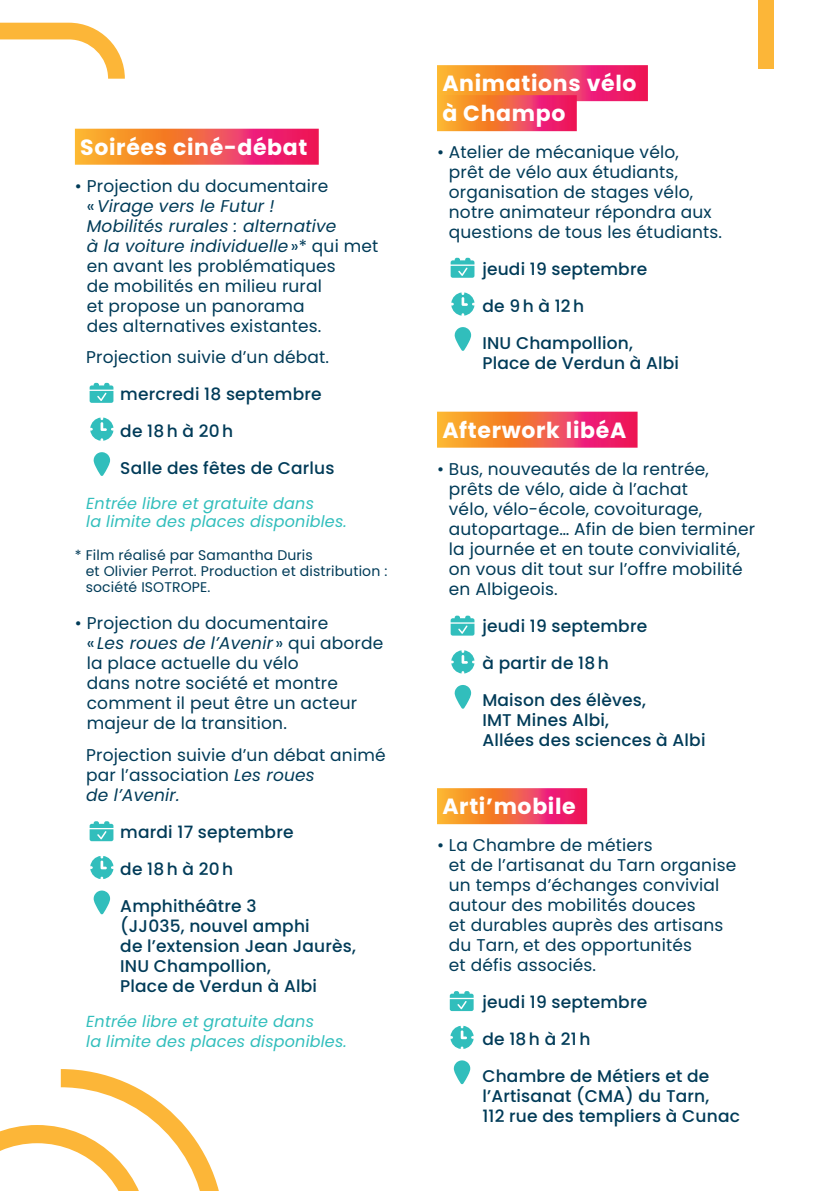
<style>
.page{position:relative;width:840px;height:1191px;background:#fff}
.page>*{position:absolute;margin:0;border:0;box-sizing:border-box;transform-origin:0 0}
.t1{font:700 22px/30px "Poppins";letter-spacing:.03em;color:#fff}
.t2{font:17px/20px "Poppins";letter-spacing:.01em;color:#013b58}
.t3{font:500 17px/37px "Poppins";letter-spacing:.01em;color:#013b58}
.t4{font:italic 16px/18px "Poppins";letter-spacing:.01em;color:#31bebc}
.t5{font:14px/16px "Poppins";letter-spacing:.01em;color:#013b58}
.s1{font-style:italic}
</style>
<div class="page">
<svg style="left:75px;top:129px;width:243px;height:36px;background:#f26149"></svg>
<svg style="left:437px;top:65px;width:210px;height:36px;background:#f25d4a"></svg>
<svg style="left:437px;top:95px;width:139px;height:36px;background:#f26147"></svg>
<svg style="left:437px;top:412px;width:200px;height:36px;background:#f26149"></svg>
<svg style="left:437px;top:788px;width:150px;height:36px;background:#f26148"></svg>
<svg style="left:90px;top:383px;width:23px;height:20px"></svg>
<svg style="left:90px;top:417px;width:23px;height:24px"></svg>
<svg style="left:93px;top:452px;width:17px;height:24px"></svg>
<svg style="left:90px;top:821px;width:23px;height:20px"></svg>
<svg style="left:90px;top:856px;width:23px;height:23px"></svg>
<svg style="left:93px;top:890px;width:17px;height:24px"></svg>
<svg style="left:450px;top:258px;width:24px;height:20px"></svg>
<svg style="left:451px;top:292px;width:23px;height:23px"></svg>
<svg style="left:454px;top:327px;width:17px;height:24px"></svg>
<svg style="left:450px;top:615px;width:24px;height:20px"></svg>
<svg style="left:451px;top:650px;width:23px;height:23px"></svg>
<svg style="left:454px;top:685px;width:17px;height:24px"></svg>
<svg style="left:449px;top:991px;width:24px;height:20px"></svg>
<svg style="left:450px;top:1025px;width:23px;height:24px"></svg>
<svg style="left:453px;top:1060px;width:17px;height:24px"></svg>
<svg style="left:0;top:23px;width:125px;height:56px"></svg>
<svg style="left:0;top:1069px;width:219px;height:122px"></svg>
<div style="left:758px;top:0;width:15px;height:68px;background:#fcb638"></div>
<p class="t1" style="left:80px;top:132px;width:228px">Soirées ciné-débat</p>
<p class="t2" style="left:87px;top:176px;width:293px;text-indent:-12px">• Projection du documentaire «<span class="s1">Virage vers le Futur !<br>Mobilités rurales : alternative<br>à la voiture individuelle</span>»* qui met en avant les problématiques<br>de mobilités en milieu rural<br>et propose un panorama<br>des alternatives existantes.</p>
<p class="t2" style="left:86px;top:347px;width:244px">Projection suivie d’un débat.</p>
<p class="t3" style="left:120px;top:376px;width:215px">mercredi 18 septembre de 18h à 20h<br>Salle des fêtes de Carlus</p>
<p class="t4" style="left:86px;top:495px;width:262px">Entrée libre et gratuite dans<br>la limite des places disponibles.</p>
<p class="t5" style="left:86px;top:547px;width:303px;text-indent:-11px">* Film réalisé par Samantha Duris<br>et Olivier Perrot. Production et distribution : société ISOTROPE.</p>
<p class="t2" style="left:87px;top:613px;width:298px;text-indent:-12px">• Projection du documentaire<br>« <span class="s1">Les roues de l’Avenir</span> » qui aborde la place actuelle du vélo<br>dans notre société et montre comment il peut être un acteur majeur de la transition.</p>
<p class="t2" style="left:86px;top:744px;width:301px">Projection suivie d’un débat animé par l’association <span class="s1">Les roues<br>de l’Avenir.</span></p>
<p class="t3" style="left:120px;top:813px;width:175px">mardi 17 septembre de 18h à 20h<br>Amphithéâtre 3</p>
<p class="t3" style="left:120px;top:915px;width:237px;line-height:20px">(JJ035, nouvel amphi<br>de l’extension Jean Jaurès,<br>INU Champollion,<br>Place de Verdun à Albi</p>
<p class="t4" style="left:86px;top:1011px;width:262px;line-height:20px">Entrée libre et gratuite dans<br>la limite des places disponibles.</p>
<p class="t1" style="left:442px;top:69px;width:196px">Animations vélo à Champo</p>
<p class="t2" style="left:448px;top:142px;width:274px;text-indent:-12px">• Atelier de mécanique vélo,<br>prêt de vélo aux étudiants, organisation de stages vélo, notre animateur répondra aux questions de tous les étudiants.</p>
<p class="t3" style="left:482px;top:251px;width:166px">jeudi 19 septembre de 9h à 12h<br>INU Champollion,</p>
<p class="t3" style="left:482px;top:345px;width:198px">Place de Verdun à Albi</p>
<p class="t1" style="left:442px;top:415px;width:185px">Afterwork libéA</p>
<p class="t2" style="left:448px;top:459px;width:307px;text-indent:-12px">• Bus, nouveautés de la rentrée, prêts de vélo, aide à l’achat<br>vélo, vélo-école, covoiturage, autopartage… Afin de bien terminer la journée et en toute convivialité, on vous dit tout sur l’offre mobilité en Albigeois.</p>
<p class="t3" style="left:482px;top:607px;width:166px">jeudi 19 septembre à partir de 18h<br>Maison des élèves,</p>
<p class="t3" style="left:482px;top:710px;width:224px;line-height:20px">IMT Mines Albi,<br>Allées des sciences à Albi</p>
<p class="t1" style="left:442px;top:791px;width:135px">Arti’mobile</p>
<p class="t2" style="left:448px;top:835px;width:289px;text-indent:-12px">• La Chambre de métiers<br>et de l’artisanat du Tarn organise un temps d’échanges convivial autour des mobilités douces<br>et durables auprès des artisans du Tarn, et des opportunités<br>et défis associés.</p>
<p class="t3" style="left:482px;top:983px;width:228px">jeudi 19 septembre<br>de 18h à 21h<br>Chambre de Métiers et de</p>
<p class="t3" style="left:482px;top:1086px;width:259px;line-height:20px">l’Artisanat (CMA) du Tarn,<br>112 rue des templiers à Cunac</p>
</div>
